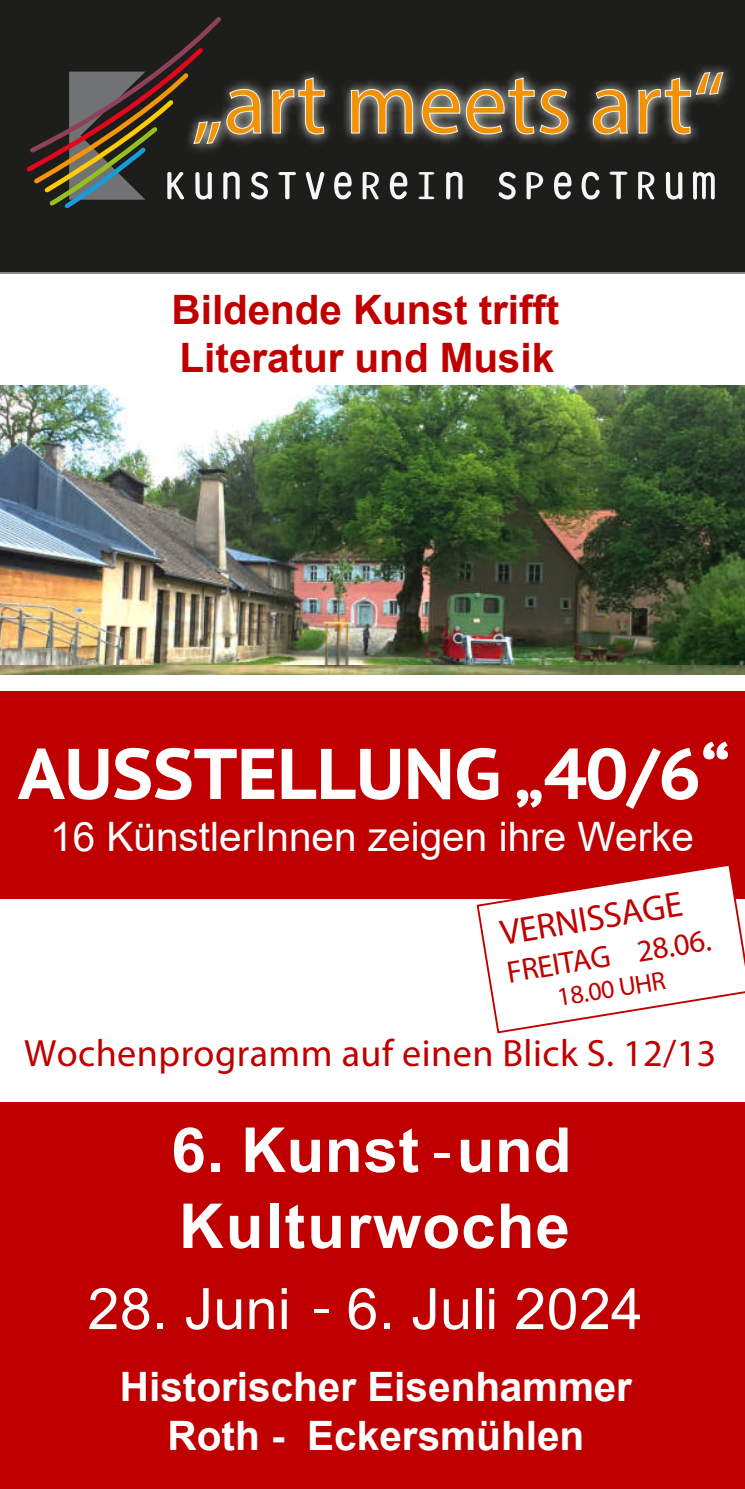
<style>
.page{position:relative;width:745px;height:1489px;background:#fff}
.page>*{position:absolute;margin:0;border:0;box-sizing:border-box;transform-origin:0 0}
.t1{font:700 62px/76px "Arial";letter-spacing:.015em;color:#fff}
.t2{font:57.25px "Arial";letter-spacing:.01em;color:#fff}
.t3{font:700 40.5px/48.5px "Arial";color:#fff;text-align:center}
.t4{font:700 40.5px/48px "Arial";color:#c00000}
.t5{font:40.5px "Arial";color:#fff}
.t6{font:38px "PT Sans Caption";letter-spacing:.01em;color:#c00000}
.t7{font:700 35.75px "PT Sans Caption";color:#c00000}
.t8{font:31px "PT Sans Caption";color:#c00000}
.t9{font:26.25px "PT Sans Caption";color:#c00000}
.s1{font-family:"PT Sans Caption"}
.s2{font-family:"PT Sans Caption";font-weight:700}
</style>
<div class="page">
<div style="left:0;top:691px;width:744px;height:208px;background:#c00000"></div>
<div style="left:0;top:3px;width:744px;height:269px;background:#1d1d1b"></div>
<svg style="left:26px;top:17px;width:697px;height:192px"></svg>
<hr style="left:0;top:272px;width:744px;height:1px;background:#878787">
<hr style="left:0;top:0;width:744px;height:3px;background:#1d1d1b">
<img style="left:0;top:664px;width:744px;height:10px">
<div style="left:0;top:1102px;width:744px;height:386px;background:#c00000"></div>
<svg style="left:18px;top:741px;width:709px;height:68px"></svg>
<svg style="left:476px;top:866px;width:268px;height:168px"></svg>
<img style="left:0;top:385px;width:744px;height:279px">
<p class="t4" style="left:171px;top:285px;width:389px">Bildende Kunst trifft<br>Literatur und Musik</p>
<p class="t5" style="left:50px;top:821px;width:645px">16 K¸nstlerInnen zeigen ihre Werke</p>
<p class="t7" style="left:497px;top:911px;width:185px;rotate:-9deg">VERNISSAGE</p>
<p class="t8" style="left:505px;top:960px;width:208px;rotate:-9deg">FREITAG 28.06.</p>
<p class="t9" style="left:555px;top:987px;width:111px;rotate:-9deg">18.00 UHR</p>
<p class="t6" style="left:24px;top:1038px;width:693px">Wochenprogramm auf einen Blick S. 12/13</p>
<h1 class="t1" style="left:171px;top:1112px;width:401px">6. Kunst <span class="s1">-</span>und<br>Kulturwoche</h1>
<h2 class="t2" style="left:87px;top:1287px;width:556px">28. Juni <span class="s2">-</span> 6. Juli 2024</h2>
<p class="t3" style="left:120px;top:1362px;width:513px">Historischer Eisenhammer<br>Roth - Eckersm¸hlen</p>
</div>
